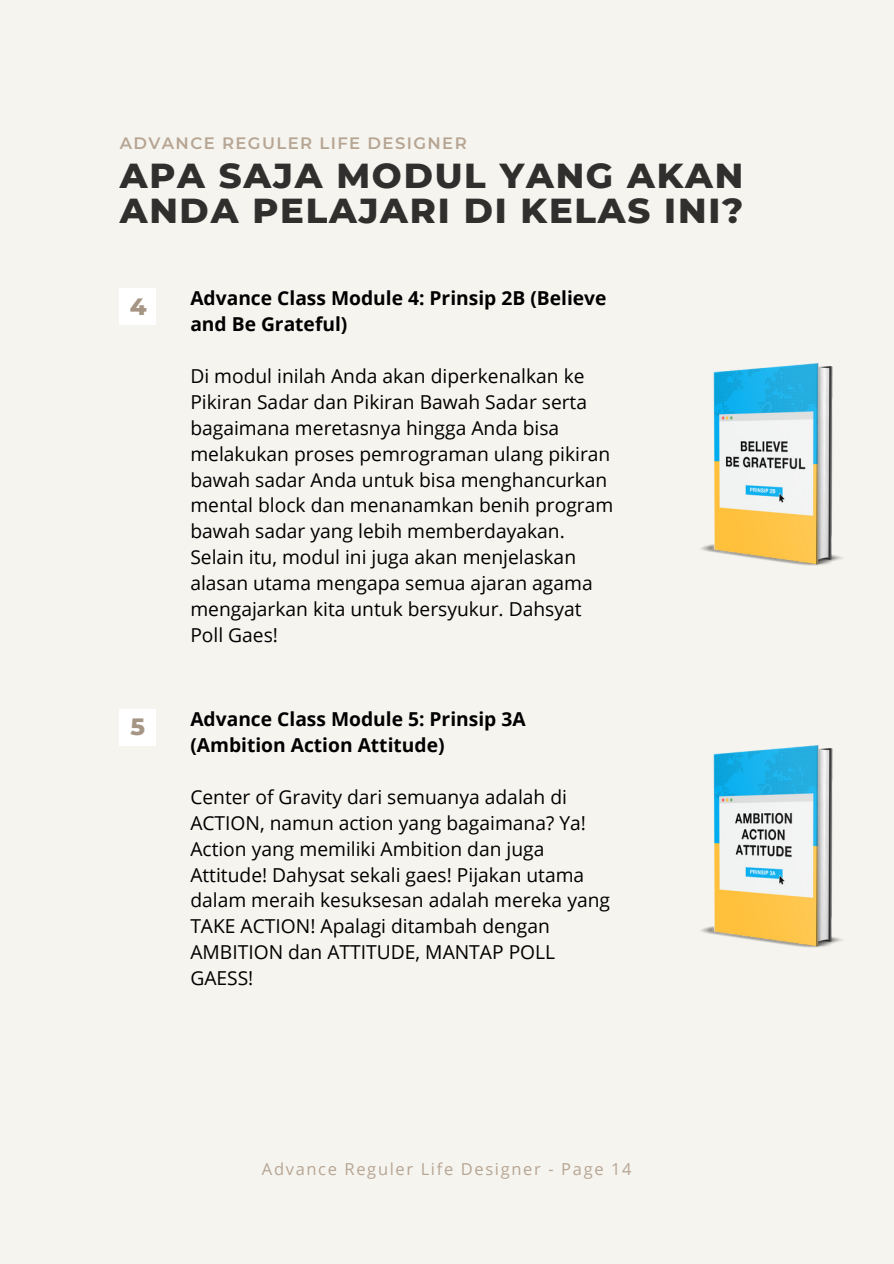
<style>
.page{position:relative;width:894px;height:1264px;background:#fff}
.page>*{position:absolute;margin:0;border:0;box-sizing:border-box;transform-origin:0 0}
.t1{font:800 35.4px/34.8px "Montserrat";letter-spacing:.05em;color:#010101}
.t2{font:800 24px "Montserrat";color:#917c68}
.t3{font:19.2px/25.8px "Open Sans";color:#000}
.t4{font:700 19.2px/25.8px "Open Sans";color:#000}
.t5{font:16.5px "Open Sans";letter-spacing:.1em;color:#b6a593}
.t6{font:600 16.5px "Montserrat";letter-spacing:.085em;color:#b6a593}
</style>
<div class="page">
<div style="left:0;top:0;width:893px;height:1263px;background:#f6f4ef"></div>
<div style="left:120px;top:289px;width:36px;height:36px;background:#fff"></div>
<div style="left:120px;top:709px;width:36px;height:36px;background:#fff"></div>
<img style="left:701px;top:363px;width:141px;height:203px">
<img style="left:701px;top:745px;width:141px;height:203px">
<h4 class="t6" style="left:120px;top:133px;width:348px">ADVANCE REGULER LIFE DESIGNER</h4>
<h1 class="t1" style="left:120px;top:158px;width:625px">APA SAJA MODUL YANG AKAN<br>ANDA PELAJARI DI KELAS INI?</h1>
<p class="t2" style="left:129px;top:292px;width:18px">4</p>
<p class="t4" style="left:190px;top:285px;width:417px">Advance Class Module 4: Prinsip 2B (Believe and Be Grateful)</p>
<h3 class="t3" style="left:190px;top:363px;width:424px">Di modul inilah Anda akan diperkenalkan ke Pikiran Sadar dan Pikiran Bawah Sadar serta bagaimana meretasnya hingga Anda bisa melakukan proses pemrograman ulang pikiran bawah sadar Anda untuk bisa menghancurkan mental block dan menanamkan benih program bawah sadar yang lebih memberdayakan.<br>Selain itu, modul ini juga akan menjelaskan alasan utama mengapa semua ajaran agama mengajarkan kita untuk bersyukur. Dahsyat Poll Gaes!</h3>
<p class="t2" style="left:130px;top:712px;width:16px">5</p>
<h2 class="t4" style="left:190px;top:706px;width:337px">Advance Class Module 5: Prinsip 3A (Ambition Action Attitude)</h2>
<h1 class="t3" style="left:190px;top:783px;width:421px">Center of Gravity dari semuanya adalah di ACTION, namun action yang bagaimana? Ya!<br>Action yang memiliki Ambition dan juga Attitude! Dahysat sekali gaes! Pijakan utama dalam meraih kesuksesan adalah mereka yang TAKE ACTION! Apalagi ditambah dengan AMBITION dan ATTITUDE, MANTAP POLL GAESS!</h1>
<p class="t5" style="left:262px;top:1157px;width:371px">Advance Reguler Life Designer - Page 14</p>
</div>
